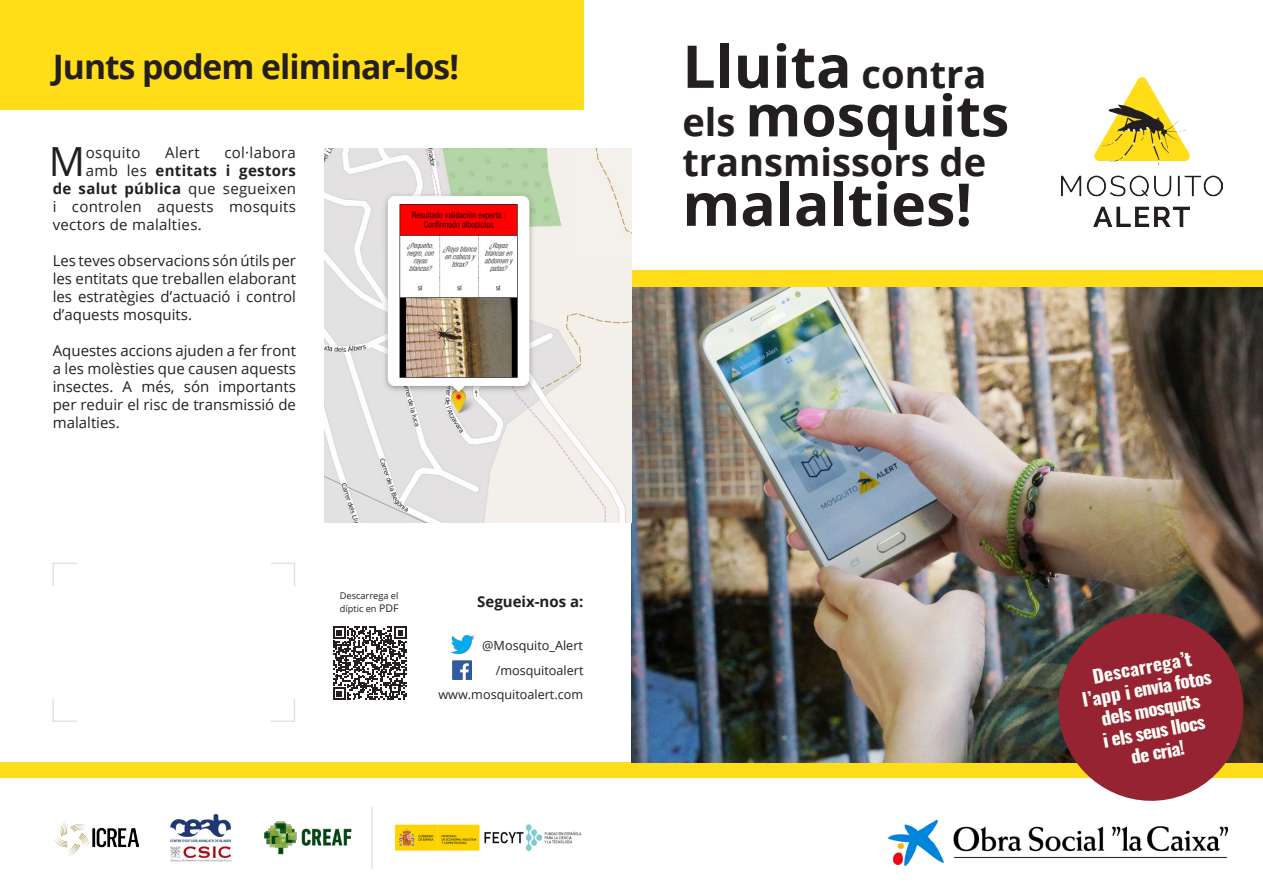
<style>
.page{position:relative;width:1263px;height:893px;background:#fff}
.page>*{position:absolute;margin:0;border:0;box-sizing:border-box;transform-origin:0 0}
.t1{font:700 58.95px "Open Sans";color:#231f20}
.t2{font:700 57.15px "Open Sans";color:#231f20}
.t3{font:40.2px "Open Sans";color:#231f20}
.t4{font:700 38.1px "Open Sans";color:#231f20}
.t5{font:700 33.6px "Open Sans";letter-spacing:-.03em;color:#231f20}
.t6{font:700 18px/21.6px "Oswald";color:#fffef8;text-align:center;scale:1.08 1}
.t7{font:15px/18px "Open Sans";color:#231f20;text-align:justify}
.t8{font:15px "Open Sans";letter-spacing:.02em;color:#231f20}
.t9{font:700 15px "Open Sans";letter-spacing:.02em;color:#231f20}
.t10{font:700 15px "Open Sans";color:#231f20}
.t11{font:12.6px "Open Sans";color:#231f20}
.t12{font:9.3px "Open Sans";color:#231f20}
.s1{font-weight:400}
.s2{font-size:10.5px}
.s3{font-size:38.1px}
</style>
<div class="page">
<div style="left:0;top:762px;width:646px;height:16px;background:#ffdd18"></div>
<div style="left:631px;top:271px;width:632px;height:21px;background:#ffdd18"></div>
<div style="left:631px;top:750px;width:632px;height:28px;background:#ffdd18"></div>
<img style="left:1061px;top:77px;width:161px;height:150px">
<img style="left:631px;top:287px;width:632px;height:475px">
<div style="left:0;top:0;width:583px;height:109px;background:#ffdd18"></div>
<img style="left:324px;top:148px;width:307px;height:375px">
<svg style="left:1050px;top:605px;width:201px;height:196px;background:#8e3e40"></svg>
<img style="left:889px;top:821px;width:338px;height:44px">
<img style="left:394px;top:824px;width:188px;height:27px">
<img style="left:169px;top:814px;width:63px;height:48px">
<img style="left:54px;top:820px;width:84px;height:35px">
<img style="left:263px;top:821px;width:89px;height:34px">
<hr style="left:371px;top:807px;width:2px;height:62px;background:#e3e1e1">
<img style="left:453px;top:660px;width:19px;height:19px">
<img style="left:452px;top:636px;width:21px;height:18px">
<svg style="left:333px;top:626px;width:74px;height:74px"></svg>
<p class="t5" style="left:53px;top:43px;width:408px">Junts podem eliminar-los!</p>
<p class="t3" style="left:49px;top:134px;width:38px">M</p>
<p class="t8" style="left:86px;top:143px;width:56px">osquito</p>
<p class="t7" style="left:165px;top:144px;width:36px">Alert</p>
<p class="t8" style="left:224px;top:143px;width:73px">col·labora</p>
<p class="t9" style="left:86px;top:160px;width:211px"><span class="s1">amb les</span> entitats i gestors</p>
<p class="t9" style="left:53px;top:178px;width:245px">de salut pública <span class="s1">que segueixen</span></p>
<p class="t8" style="left:53px;top:197px;width:245px">i controlen aquests mosquits</p>
<p class="t8" style="left:53px;top:215px;width:150px">vectors de malalties.</p>
<p class="t7" style="left:53px;top:252px;width:245px">Les teves observacions són útils per les entitats que treballen elaborant les estratègies d’actuació i control d’aquests mosquits.</p>
<p class="t7" style="left:53px;top:342px;width:245px">Aquestes accions ajuden a fer front a les molèsties que causen aquests insectes. A més, són importants per reduir el risc de transmissió de malalties.</p>
<p class="t12" style="left:340px;top:589px;width:60px">Descarrega el</p>
<p class="t12" style="left:340px;top:602px;width:60px">díptic en <span class="s2">PDF</span></p>
<p class="t10" style="left:477px;top:591px;width:108px">Segueix-nos a:</p>
<p class="t11" style="left:482px;top:637px;width:102px">@Mosquito_Alert</p>
<p class="t11" style="left:496px;top:661px;width:89px">/mosquitoalert</p>
<p class="t11" style="left:438px;top:685px;width:146px">www.mosquitoalert.com</p>
<p class="t1" style="left:682px;top:25px;width:306px">Lluita <span class="s3">contra</span></p>
<p class="t2" style="left:682px;top:75px;width:328px"><span class="s3">els</span> mosquits</p>
<p class="t4" style="left:682px;top:136px;width:305px">transmissors de</p>
<p class="t1" style="left:682px;top:163px;width:291px">malalties!</p>
<p class="t6" style="left:1076px;top:670px;width:123px;rotate:-11deg">Descarrega’t l’app i envia fotos dels mosquits</p>
<p class="t6" style="left:1101px;top:731px;width:97px;rotate:-11deg">i els seus llocs</p>
<p class="t6" style="left:1129px;top:747px;width:52px;rotate:-11deg">de cria!</p>
</div>
